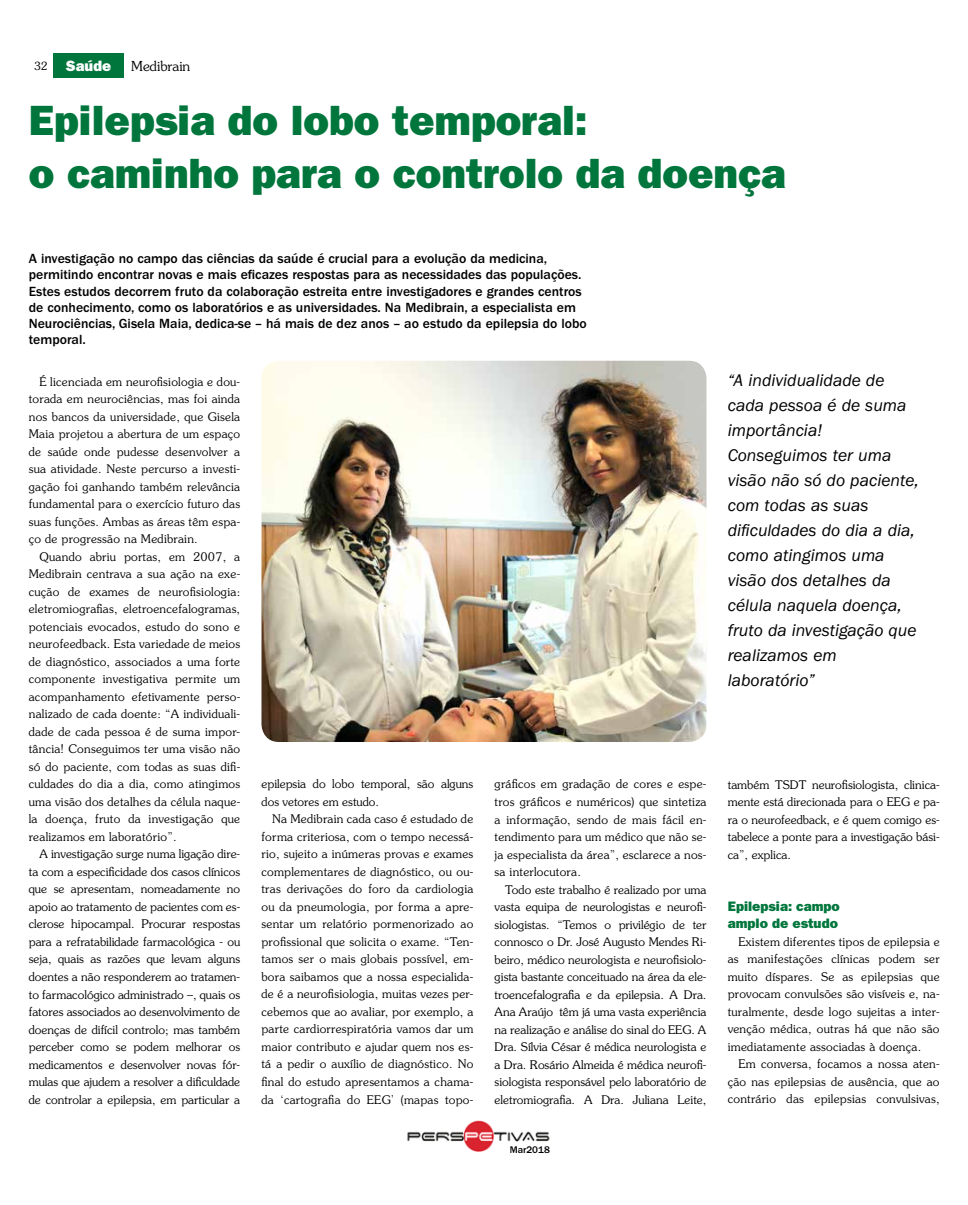
<style>
.page{position:relative;width:968px;height:1205px;background:#fff}
.page>*{position:absolute;margin:0;border:0;box-sizing:border-box;transform-origin:0 0}
.t1{font:42.5px/52.5px "ITC Franklin Gothic Std Hvy";color:#00763c}
.t2{font:italic 17.5px/25px "ITC Franklin Gothic Std";color:#000}
.t3{font:15px "ITC Franklin Gothic Std Hvy";color:#fff}
.t4{font:500 13.75px/16.2px "ITC Franklin Gothic Std";color:#000}
.t5{font:13.75px/17.5px "ITC Franklin Gothic Std Hvy";color:#00763c}
.t6{font:300 13.75px "Souvenir Std";color:#000}
.t7{font:300 11.88px/17.5px "Souvenir Std";letter-spacing:.02em;color:#000;text-align:justify}
.t8{font:300 11.88px/17.5px "Souvenir Std";color:#000}
.t9{font:500 10px "ITC Franklin Gothic Std";color:#000}
.s1{font-family:"Souvenir Std";font-weight:300;font-size:11.25px;color:#000}
</style>
<div class="page">
<div style="left:53px;top:53px;width:71px;height:25px;background:#00763c"></div>
<img style="left:407px;top:1121px;width:143px;height:31px">
<img style="left:261px;top:361px;width:445px;height:381px">
<p class="t3" style="left:34px;top:56px;width:79px"><span class="s1">32</span> Saúde</p>
<p class="t6" style="left:131px;top:58px;width:61px">Medibrain</p>
<h1 class="t1" style="left:29px;top:94px;width:758px">Epilepsia do lobo temporal:<br>o caminho para o controlo da doença</h1>
<p class="t4" style="left:29px;top:251px;width:559px">A investigação no campo das ciências da saúde é crucial para a evolução da medicina, permitindo encontrar novas e mais eficazes respostas para as necessidades das populações.<br>Estes estudos decorrem fruto da colaboração estreita entre investigadores e grandes centros de conhecimento, como os laboratórios e as universidades. Na Medibrain, a especialista em Neurociências, Gisela Maia, dedica-se – há mais de dez anos – ao estudo da epilepsia do lobo temporal.</p>
<p class="t7" style="left:29px;top:373px;width:213px;text-indent:11px">É licenciada em neurofisiologia e dou&shy;torada em neurociências, mas foi ainda nos bancos da universidade, que Gisela Maia projetou a abertura de um espaço de saúde onde pudesse desenvolver a sua atividade. Neste percurso a investi&shy;gação foi ganhando também relevância fundamental para o exercício futuro das suas funções. Ambas as áreas têm espa&shy;ço de progressão na Medibrain.</p>
<p class="t7" style="left:29px;top:548px;width:213px;text-indent:11px">Quando abriu portas, em 2007, a Medibrain centrava a sua ação na exe&shy;cução de exames de neurofisiologia: eletromiografias, eletroencefalogramas, potenciais evocados, estudo do sono e neurofeedback. Esta variedade de meios de diagnóstico, associados a uma forte componente investigativa permite um acompanhamento efetivamente perso&shy;nalizado de cada doente: “A individuali&shy;dade de cada pessoa é de suma impor&shy;tância! Conseguimos ter uma visão não só do paciente, com todas as suas difi&shy;culdades do dia a dia, como atingimos uma visão dos detalhes da célula naque&shy;la doença, fruto da investigação que realizamos em laboratório”.</p>
<p class="t7" style="left:29px;top:845px;width:213px;text-indent:11px">A investigação surge numa ligação dire&shy;ta com a especificidade dos casos clínicos que se apresentam, nomeadamente no apoio ao tratamento de pacientes com es&shy;clerose hipocampal. Procurar respostas para a refratabilidade farmacológica - ou seja, quais as razões que levam alguns doentes a não responderem ao tratamen&shy;to farmacológico administrado –, quais os fatores associados ao desenvolvimento de doenças de difícil controlo; mas também perceber como se podem melhorar os medicamentos e desenvolver novas fór&shy;mulas que ajudem a resolver a dificuldade de controlar a epilepsia, em particular a</p>
<p class="t8" style="left:261px;top:775px;width:213px">epilepsia do lobo temporal, são alguns dos vetores em estudo.</p>
<p class="t7" style="left:261px;top:810px;width:213px;text-indent:11px">Na Medibrain cada caso é estudado de forma criteriosa, com o tempo necessá&shy;rio, sujeito a inúmeras provas e exames complementares de diagnóstico, ou ou&shy;tras derivações do foro da cardiologia ou da pneumologia, por forma a apre&shy;sentar um relatório pormenorizado ao profissional que solicita o exame. “Ten&shy;tamos ser o mais globais possível, em&shy;bora saibamos que a nossa especialida&shy;de é a neurofisiologia, muitas vezes per&shy;cebemos que ao avaliar, por exemplo, a parte cardiorrespiratória vamos dar um maior contributo e ajudar quem nos es&shy;tá a pedir o auxílio de diagnóstico. No final do estudo apresentamos a chama&shy;da ‘cartografia do EEG’ (mapas topo-</p>
<p class="t7" style="left:494px;top:775px;width:213px">gráficos em gradação de cores e espe&shy;tros gráficos e numéricos) que sintetiza a informação, sendo de mais fácil en&shy;tendimento para um médico que não se&shy;ja especialista da área”, esclarece a nos&shy;sa interlocutora.</p>
<p class="t7" style="left:494px;top:880px;width:213px;text-indent:11px">Todo este trabalho é realizado por uma vasta equipa de neurologistas e neurofi&shy;siologistas. “Temos o privilégio de ter connosco o Dr. José Augusto Mendes Ri&shy;beiro, médico neurologista e neurofisiolo&shy;gista bastante conceituado na área da ele&shy;troencefalografia e da epilepsia. A Dra.<br>Ana Araújo têm já uma vasta experiência na realização e análise do sinal do EEG. A Dra. Sílvia César é médica neurologista e a Dra. Rosário Almeida é médica neurofi&shy;siologista responsável pelo laboratório de eletromiografia. A Dra. Juliana Leite,</p>
<p class="t9" style="left:509px;top:1144px;width:42px">Mar2018</p>
<p class="t2" style="left:727px;top:367px;width:193px">“A individualidade de cada pessoa é de suma importância!<br>Conseguimos ter uma visão não só do paciente, com todas as suas dificuldades do dia a dia, como atingimos uma visão dos detalhes da célula naquela doença, fruto da investigação que realizamos em laboratório”</p>
<p class="t7" style="left:727px;top:775px;width:213px">também TSDT neurofisiologista, clinica&shy;mente está direcionada para o EEG e pa&shy;ra o neurofeedback, e é quem comigo es&shy;tabelece a ponte para a investigação bási&shy;ca”, explica.</p>
<p class="t5" style="left:727px;top:897px;width:113px">Epilepsia: campo amplo de estudo</p>
<p class="t7" style="left:727px;top:933px;width:213px;text-indent:11px">Existem diferentes tipos de epilepsia e as manifestações clínicas podem ser muito díspares. Se as epilepsias que provocam convulsões são visíveis e, na&shy;turalmente, desde logo sujeitas a inter&shy;venção médica, outras há que não são imediatamente associadas à doença.</p>
<p class="t7" style="left:727px;top:1055px;width:213px;text-indent:11px">Em conversa, focamos a nossa aten&shy;ção nas epilepsias de ausência, que ao contrário das epilepsias convulsivas,</p>
</div>
